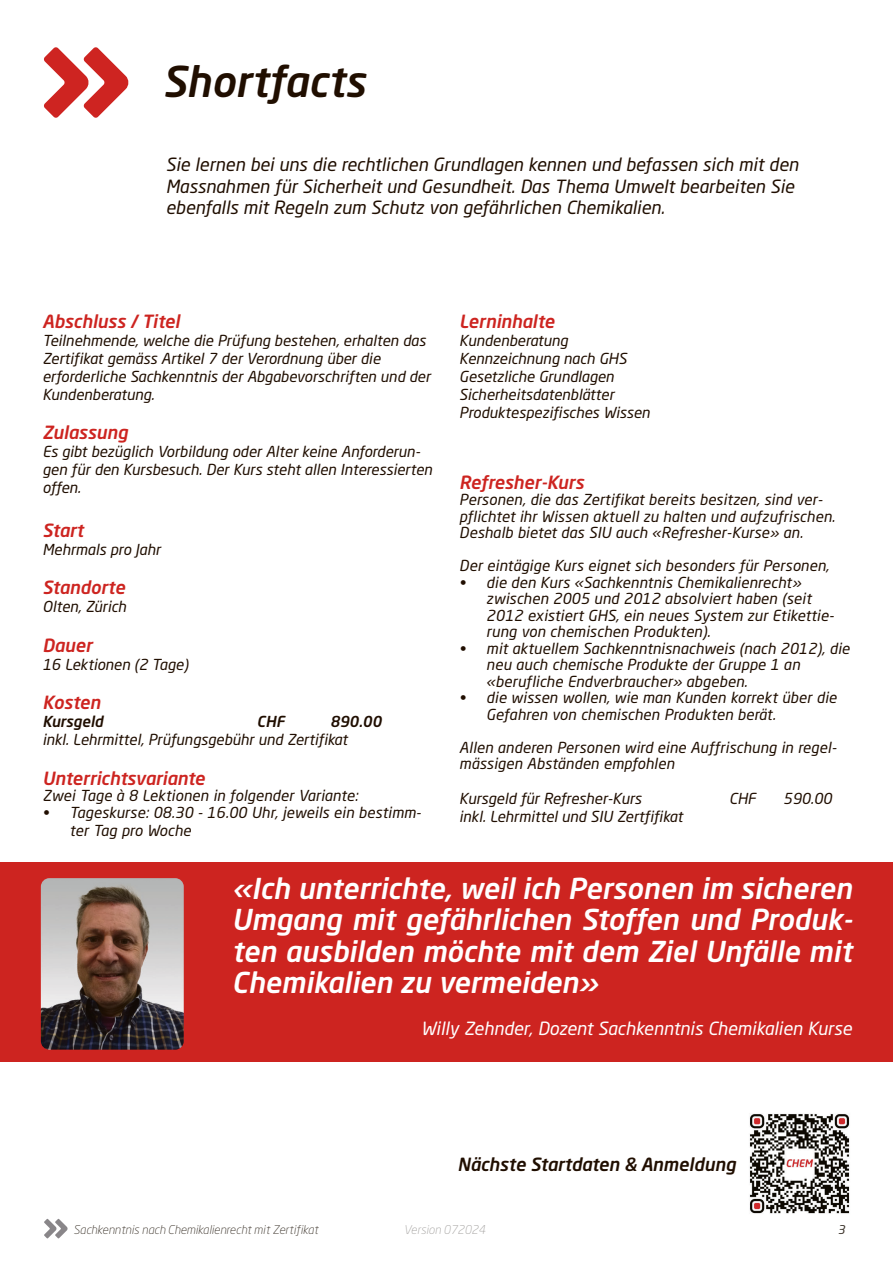
<style>
.page{position:relative;width:893px;height:1263px;background:#fff}
.page>*{position:absolute;margin:0;border:0;box-sizing:border-box;transform-origin:0 0}
.t1{font:italic 500 42px "Neo Sans W1 G";color:#200e00}
._05_Intro-Text{font:italic 500 28.5px/31.5px "Neo Sans W1 G";color:#fff;text-align:justify}
._06_Untertitel_roter_Balken{font:italic 18px/21.6px "Neo Sans W1 G";color:#200e00}
.t2{font:italic 500 18px "Neo Sans W1 G";color:#cd2420}
._05_Intro-Text-2{font:italic 18px "Neo Sans W1 G";color:#fff}
._06_Untertitel_roter_Balken-2{font:italic 500 18px "Neo Sans W1 G";color:#200e00}
._06_Untertitel_roter_Balken-3{font:italic 15px/16.5px "Neo Sans W1 G";color:#200e00}
._06_Untertitel_roter_Balken-4{font:italic 500 15px "Neo Sans W1 G";color:#200e00}
.t3{font:italic 300 12px "Neo Sans W1 G";color:#3c342b}
.t4{font:italic 300 12px "Neo Sans W1 G";color:#a5a3a1}
.t5{font:italic 12px "Neo Sans W1 G";color:#3c342b}
</style>
<div class="page">
<svg style="left:44px;top:1219px;width:24px;height:19px"></svg>
<svg style="left:44px;top:47px;width:84px;height:71px"></svg>
<img style="left:749px;top:1113px;width:101px;height:101px">
<div style="left:0;top:862px;width:893px;height:200px;background:#cd2420"></div>
<img style="left:41px;top:878px;width:143px;height:172px">
<p class="t1" style="left:162px;top:55px;width:205px">Shortfacts</p>
<p class="_06_Untertitel_roter_Balken" style="left:166px;top:153px;width:634px">Sie lernen bei uns die rechtlichen Grundlagen kennen und befassen sich mit den<br>Massnahmen für Sicherheit und Gesundheit. Das Thema Umwelt bearbeiten Sie ebenfalls mit Regeln zum Schutz von gefährlichen Chemikalien.</p>
<p class="t2" style="left:42px;top:310px;width:139px">Abschluss / Titel</p>
<p class="_06_Untertitel_roter_Balken-3" style="left:42px;top:331px;width:390px;line-height:18px">Teilnehmende, welche die Prüfung bestehen, erhalten das Zertifikat gemäss Artikel 7 der Verordnung über die erforderliche Sachkenntnis der Abgabevorschriften und der Kundenberatung.</p>
<p class="t2" style="left:42px;top:421px;width:87px">Zulassung</p>
<p class="_06_Untertitel_roter_Balken-3" style="left:42px;top:443px;width:391px;line-height:18px">Es gibt bezüglich Vorbildung oder Alter keine Anforderun&shy;gen für den Kursbesuch. Der Kurs steht allen Interessierten offen.</p>
<p class="t2" style="left:42px;top:518px;width:43px">Start</p>
<p class="_06_Untertitel_roter_Balken-3" style="left:42px;top:540px;width:120px">Mehrmals pro Jahr</p>
<p class="t2" style="left:42px;top:576px;width:84px">Standorte</p>
<p class="_06_Untertitel_roter_Balken-3" style="left:42px;top:598px;width:85px">Olten, Zürich</p>
<p class="t2" style="left:42px;top:634px;width:51px">Dauer</p>
<p class="_06_Untertitel_roter_Balken-3" style="left:42px;top:656px;width:147px">16 Lektionen (2 Tage)</p>
<p class="t2" style="left:42px;top:691px;width:59px">Kosten</p>
<p class="_06_Untertitel_roter_Balken-4" style="left:42px;top:712px;width:62px">Kursgeld</p>
<p class="_06_Untertitel_roter_Balken-4" style="left:257px;top:712px;width:29px">CHF</p>
<p class="_06_Untertitel_roter_Balken-4" style="left:330px;top:712px;width:53px">890.00</p>
<p class="_06_Untertitel_roter_Balken-3" style="left:42px;top:731px;width:306px">inkl. Lehrmittel, Prüfungsgebühr und Zertifikat</p>
<p class="t2" style="left:42px;top:767px;width:164px">Unterrichtsvariante</p>
<p class="_06_Untertitel_roter_Balken-3" style="left:42px;top:787px;width:317px">Zwei Tage à 8 Lektionen in folgender Variante:</p>
<p class="_06_Untertitel_roter_Balken-3" style="left:69px;top:803px;width:353px;line-height:18px;text-indent:-27px">• Tageskurse: 08.30 - 16.00 Uhr, jeweils ein bestimm&shy;ter Tag pro Woche</p>
<p class="t2" style="left:459px;top:310px;width:97px">Lerninhalte</p>
<p class="_06_Untertitel_roter_Balken-3" style="left:459px;top:332px;width:110px">Kundenberatung</p>
<p class="_06_Untertitel_roter_Balken-3" style="left:459px;top:350px;width:169px">Kennzeichnung nach GHS</p>
<p class="_06_Untertitel_roter_Balken-3" style="left:459px;top:368px;width:156px">Gesetzliche Grundlagen</p>
<p class="_06_Untertitel_roter_Balken-3" style="left:459px;top:386px;width:156px">Sicherheitsdatenblätter</p>
<p class="_06_Untertitel_roter_Balken-3" style="left:459px;top:404px;width:192px">Produktespezifisches Wissen</p>
<p class="t2" style="left:459px;top:471px;width:126px">Refresher-Kurs</p>
<p class="_06_Untertitel_roter_Balken-3" style="left:459px;top:491px;width:377px">Personen, die das Zertifikat bereits besitzen, sind ver&shy;pflichtet ihr Wissen aktuell zu halten und aufzufrischen.<br>Deshalb bietet das SIU auch «Refresher-Kurse» an.</p>
<p class="_06_Untertitel_roter_Balken-3" style="left:459px;top:557px;width:371px">Der eintägige Kurs eignet sich besonders für Personen,</p>
<p class="_06_Untertitel_roter_Balken-3" style="left:486px;top:574px;width:349px;text-indent:-27px">• die den Kurs «Sachkenntnis Chemikalienrecht» zwischen 2005 und 2012 absolviert haben (seit 2012 existiert GHS, ein neues System zur Etikettie&shy;rung von chemischen Produkten).</p>
<p class="_06_Untertitel_roter_Balken-3" style="left:486px;top:640px;width:365px;text-indent:-27px">• mit aktuellem Sachkenntnisnachweis (nach 2012), die neu auch chemische Produkte der Gruppe 1 an «berufliche Endverbraucher» abgeben.</p>
<p class="_06_Untertitel_roter_Balken-3" style="left:486px;top:689px;width:352px;text-indent:-27px">• die wissen wollen, wie man Kunden korrekt über die<br>Gefahren von chemischen Produkten berät.</p>
<p class="_06_Untertitel_roter_Balken-3" style="left:459px;top:739px;width:379px">Allen anderen Personen wird eine Auffrischung in regel&shy;mässigen Abständen empfohlen</p>
<p class="_06_Untertitel_roter_Balken-3" style="left:459px;top:790px;width:184px">Kursgeld für Refresher-Kurs</p>
<p class="_06_Untertitel_roter_Balken-3" style="left:729px;top:790px;width:28px">CHF</p>
<p class="_06_Untertitel_roter_Balken-3" style="left:783px;top:790px;width:50px">590.00</p>
<p class="_06_Untertitel_roter_Balken-3" style="left:459px;top:808px;width:225px">inkl. Lehrmittel und SIU Zertfifikat</p>
<p class="_05_Intro-Text" style="left:232px;top:871px;width:622px">«Ich unterrichte, weil ich Personen im sicheren Umgang mit gefährlichen Stoffen und Produk&shy;ten ausbilden möchte mit dem Ziel Unfälle mit Chemikalien zu vermeiden»</p>
<p class="_05_Intro-Text-2" style="left:421px;top:1017px;width:432px">Willy Zehnder, Dozent Sachkenntnis Chemikalien Kurse</p>
<p class="_06_Untertitel_roter_Balken-2" style="left:458px;top:1153px;width:280px">Nächste Startdaten &amp; Anmeldung</p>
<p class="t3" style="left:74px;top:1222px;width:246px">Sachkenntnis nach Chemikalienrecht mit Zertifikat</p>
<p class="t4" style="left:404px;top:1222px;width:83px">Version 072024</p>
<p class="t5" style="left:838px;top:1222px;width:9px">3</p>
</div>
